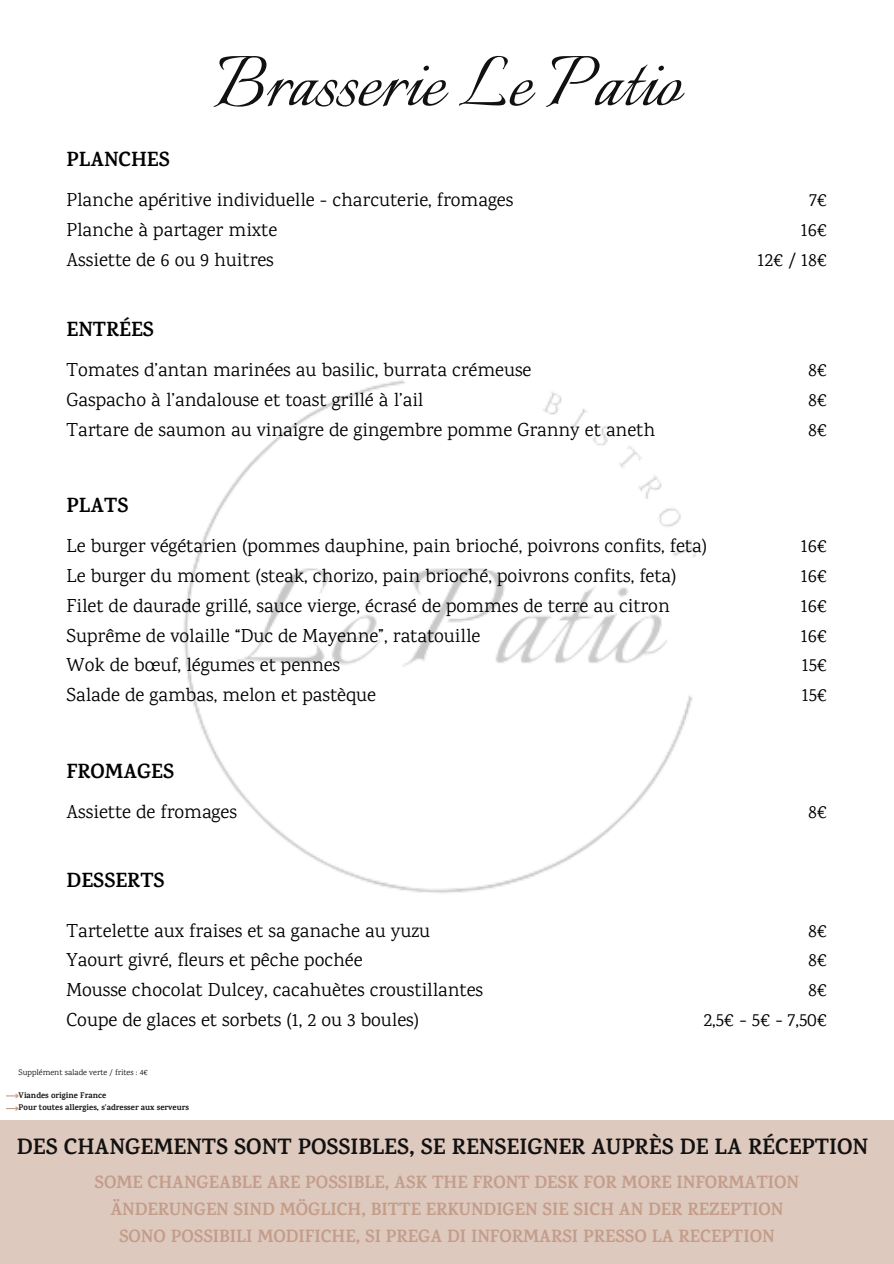
<style>
.page{position:relative;width:894px;height:1264px;background:#fff}
.page>*{position:absolute;margin:0;border:0;box-sizing:border-box;transform-origin:0 0}
.t1{font:90px "Italianno";color:#121111}
.t2{font:700 22.5px "Karma";color:#121111}
.t3{font:700 20.7px "Karma";color:#000}
.t4{font:19.2px/29.8px "Karma";color:#000}
.t5{font:700 18px/27.2px "Karma";color:#c39d8a;text-align:center}
.t6{font:700 8.25px/11.7px "Karma";color:#121111}
.t7{font:8.25px "Karma";color:#121111}
</style>
<div class="page">
<img style="left:184px;top:380px;width:512px;height:513px">
<svg style="left:6px;top:1093px;width:13px;height:5px"></svg>
<svg style="left:6px;top:1106px;width:13px;height:5px"></svg>
<div style="left:0;top:1119px;width:893px;height:144px;background:#dec9be"></div>
<p class="t3" style="left:67px;top:147px;width:105px">PLANCHES</p>
<h1 class="t1" style="left:213px;top:33px;width:468px">Brasserie Le Patio</h1>
<p class="t4" style="left:67px;top:184px;width:448px">Planche apéritive individuelle - charcuterie, fromages<br>Planche à partager mixte<br>Assiette de 6 ou 9 huitres</p>
<p class="t3" style="left:67px;top:316px;width:89px">ENTRÉES</p>
<p class="t4" style="left:67px;top:354px;width:590px">Tomates d’antan marinées au basilic, burrata crémeuse<br>Gaspacho à l’andalouse et toast grillé à l’ail<br>Tartare de saumon au vinaigre de gingembre pomme Granny et aneth</p>
<p class="t3" style="left:67px;top:492px;width:63px">PLATS</p>
<p class="t4" style="left:67px;top:530px;width:641px">Le burger végétarien (pommes dauphine, pain brioché, poivrons confits, feta)<br>Le burger du moment (steak, chorizo, pain brioché, poivrons confits, feta)<br>Filet de daurade grillé, sauce vierge, écrasé de pommes de terre au citron Suprême de volaille “Duc de Mayenne”, ratatouille<br>Wok de bœuf, légumes et pennes<br>Salade de gambas, melon et pastèque</p>
<p class="t3" style="left:67px;top:758px;width:109px">FROMAGES</p>
<p class="t4" style="left:67px;top:796px;width:172px">Assiette de fromages</p>
<p class="t4" style="left:757px;top:184px;width:71px;text-align:right">7€<br>16€<br>12€ / 18€</p>
<p class="t4" style="left:807px;top:354px;width:20px;text-align:justify">8€ 8€ 8€</p>
<p class="t4" style="left:800px;top:530px;width:28px;text-align:justify">16€ 16€ 16€ 16€ 15€ 15€</p>
<p class="t4" style="left:807px;top:796px;width:20px">8€</p>
<p class="t3" style="left:67px;top:868px;width:99px">DESSERTS</p>
<p class="t4" style="left:67px;top:915px;width:418px">Tartelette aux fraises et sa ganache au yuzu Yaourt givré, fleurs et pêche pochée<br>Mousse chocolat Dulcey, cacahuètes croustillantes Coupe de glaces et sorbets (1, 2 ou 3 boules)</p>
<p class="t7" style="left:19px;top:1067px;width:131px">Supplément salade verte / frites : 4€</p>
<p class="t6" style="left:19px;top:1089px;width:172px">Viandes origine France<br>Pour toutes allergies, s'adresser aux serveurs</p>
<p class="t4" style="left:703px;top:915px;width:125px;text-align:right">8€<br>8€<br>8€<br>2,5€ - 5€ - 7,50€</p>
<p class="t2" style="left:17px;top:1132px;width:852px">DES CHANGEMENTS SONT POSSIBLES, SE RENSEIGNER AUPRÈS DE LA RÉCEPTION</p>
<p class="t5" style="left:94px;top:1167px;width:706px">SOME CHANGEABLE ARE POSSIBLE, ASK THE FRONT DESK FOR MORE INFORMATION<br>ÄNDERUNGEN SIND MÖGLICH, BITTE ERKUNDIGEN SIE SICH AN DER REZEPTION<br>SONO POSSIBILI MODIFICHE, SI PREGA DI INFORMARSI PRESSO LA RECEPTION</p>
</div>
